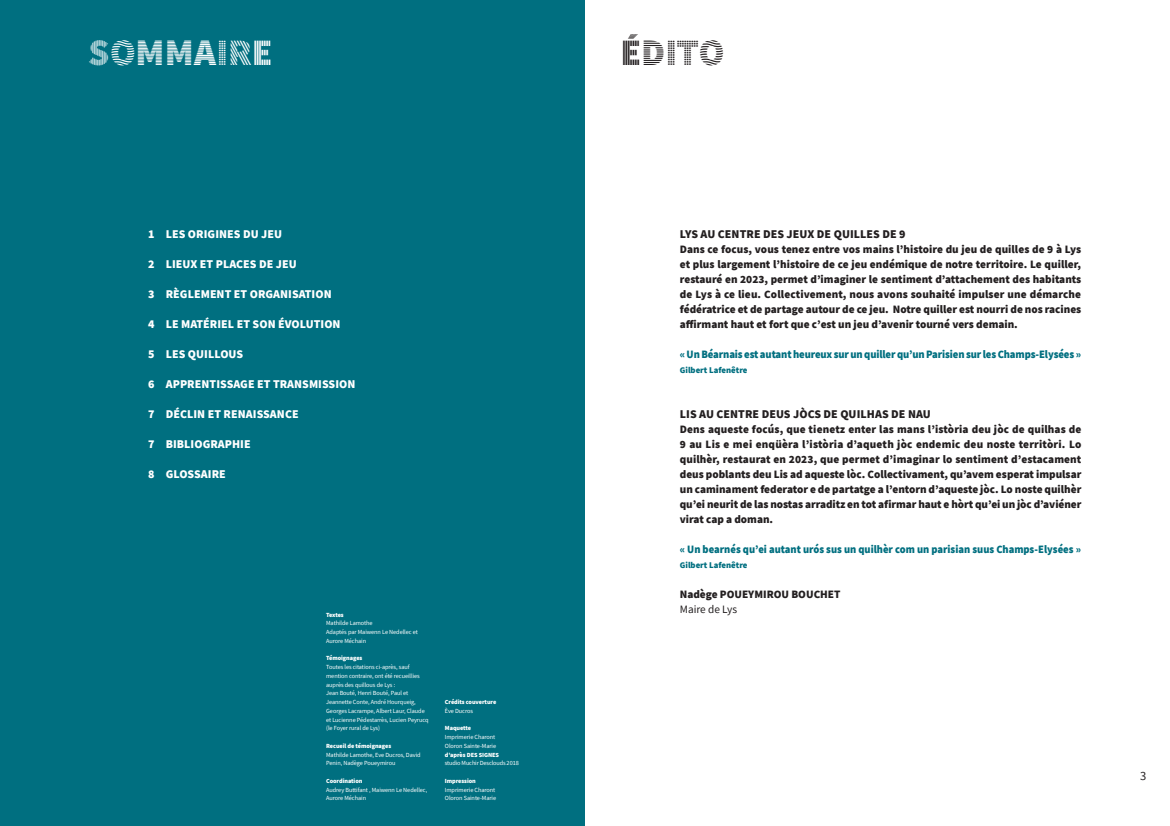
<style>
.page{position:relative;width:1170px;height:826px;background:#fff}
.page>*{position:absolute;margin:0;border:0;box-sizing:border-box;transform-origin:0 0}
.t1{font:900 37.5px "Source Sans Pro DISPLAYV2";color:#fff}
.t2{font:900 37.5px "Source Sans Pro DISPLAYV2";color:#231f20}
.t3{font:12.5px "Source Sans Pro";color:#231f20}
.t4{font:900 11.88px "Source Sans Pro";letter-spacing:.005em;color:#fff}
.t5{font:900 11.88px "Source Sans Pro";letter-spacing:.005em;color:#231f20}
.t6{font:900 11.25px/15px "Source Sans Pro";color:#231f20;text-align:justify}
.t7{font:900 11.25px "Source Sans Pro";letter-spacing:-.01em;color:#006f80;scale:.95 1}
.t8{font:900 11.25px "Source Sans Pro";letter-spacing:-.01em;color:#006f80;scale:.94 1}
.t9{font:11.25px "Source Sans Pro";color:#231f20}
.t10{font:900 8.75px "Source Sans Pro";color:#006f80}
.t11{font:6.25px/8.8px "Source Sans Pro";letter-spacing:-.01em;color:#fff}
.t12{font:900 6.25px "Source Sans Pro";letter-spacing:-.01em;color:#fff}
</style>
<div class="page">
<div style="left:0;top:0;width:585px;height:826px;background:#006f80"></div>
<h1 class="t1" style="left:89px;top:34px;width:186px">SOMMAIRE</h1>
<p class="t4" style="left:148px;top:226px;width:136px">1 LES ORIGINES DU JEU</p>
<p class="t4" style="left:148px;top:256px;width:150px">2 LIEUX ET PLACES DE JEU</p>
<p class="t4" style="left:148px;top:286px;width:185px">3 RÈGLEMENT ET ORGANISATION</p>
<p class="t4" style="left:148px;top:316px;width:194px">4 LE MATÉRIEL ET SON ÉVOLUTION</p>
<p class="t4" style="left:148px;top:346px;width:97px">5 LES QUILLOUS</p>
<p class="t4" style="left:148px;top:376px;width:209px">6 APPRENTISSAGE ET TRANSMISSION</p>
<p class="t4" style="left:148px;top:406px;width:152px">7 DÉCLIN ET RENAISSANCE</p>
<p class="t4" style="left:148px;top:436px;width:104px">7 BIBLIOGRAPHIE</p>
<p class="t4" style="left:148px;top:466px;width:79px">8 GLOSSAIRE</p>
<p class="t12" style="left:326px;top:610px;width:19px">Textes</p>
<p class="t11" style="left:326px;top:619px;width:93px">Mathilde Lamothe<br>Adaptés par Maiwenn Le Nedellec et<br>Aurore Méchain</p>
<p class="t12" style="left:326px;top:654px;width:38px">Témoignages</p>
<p class="t11" style="left:326px;top:662px;width:104px">Toutes les citations ci-après, sauf mention contraire, ont été recueillies auprès des quillous de Lys :<br>Jean Bouté, Henri Bouté, Paul et Jeannette Conte, André Hourqueig, Georges Lacrampe, Albert Laur, Claude et Lucienne Pédestarrès, Lucien Peyrucq (le Foyer rural de Lys)</p>
<p class="t12" style="left:326px;top:741px;width:66px">Recueil de témoignages</p>
<p class="t11" style="left:326px;top:750px;width:96px">Mathilde Lamothe, Eve Ducros, David<br>Penin, Nadège Poueymirou</p>
<p class="t12" style="left:326px;top:776px;width:38px">Coordination</p>
<p class="t11" style="left:326px;top:785px;width:103px">Audrey Buttifant , Maiwenn Le Nedellec,<br>Aurore Méchain</p>
<p class="t12" style="left:445px;top:697px;width:53px">Crédits couverture</p>
<p class="t11" style="left:445px;top:706px;width:30px">Ève Ducros</p>
<p class="t12" style="left:445px;top:724px;width:28px">Maquette</p>
<p class="t11" style="left:445px;top:732px;width:53px">Imprimerie Charont<br>Oloron Sainte-Marie</p>
<p class="t12" style="left:445px;top:750px;width:56px">d’après DES SIGNES</p>
<p class="t11" style="left:445px;top:759px;width:75px">studio Muchir Desclouds 2018</p>
<p class="t12" style="left:445px;top:776px;width:32px">Impression</p>
<p class="t11" style="left:445px;top:785px;width:53px">Imprimerie Charont<br>Oloron Sainte-Marie</p>
<h1 class="t2" style="left:620px;top:34px;width:105px">ÉDITO</h1>
<p class="t5" style="left:679px;top:226px;width:227px">LYS AU CENTRE DES JEUX DE QUILLES DE 9</p>
<p class="t6" style="left:679px;top:242px;width:403px">Dans ce focus, vous tenez entre vos mains l’histoire du jeu de quilles de 9 à Lys et plus largement l’histoire de ce jeu endémique de notre territoire. Le quiller, restauré en 2023, permet d’imaginer le sentiment d’attachement des habitants de Lys à ce lieu. Collectivement, nous avons souhaité impulser une démarche fédératrice et de partage autour de ce jeu. Notre quiller est nourri de nos racines affirmant haut et fort que c’est un jeu d’avenir tourné vers demain.</p>
<p class="t7" style="left:679px;top:346px;width:424px">«Un Béarnais est autant heureux sur un quiller qu’un Parisien sur les Champs-Elysées »</p>
<p class="t10" style="left:679px;top:364px;width:69px">Gilbert Lafenêtre</p>
<p class="t5" style="left:679px;top:406px;width:252px">LIS AU CENTRE DEUS JÒCS DE QUILHAS DE NAU</p>
<p class="t6" style="left:679px;top:422px;width:403px">Dens aqueste focús, que tienetz enter las mans l’istòria deu jòc de quilhas de 9 au Lis e mei enqüèra l’istòria d’aqueth jòc endemic deu noste territòri. Lo quilhèr, restaurat en 2023, que permet d’imaginar lo sentiment d’estacament deus poblants deu Lis ad aqueste lòc. Collectivament, qu’avem esperat impulsar un caminament federator e de partatge a l’entorn d’aqueste jòc. Lo noste quilhèr qu’ei neurit de las nostas arraditz en tot afirmar haut e hòrt qu’ei un jòc d’aviéner virat cap a doman.</p>
<p class="t8" style="left:679px;top:541px;width:428px">« Un bearnés qu’ei autant urós sus un quilhèr com un parisian suus Champs-Elysées »</p>
<p class="t10" style="left:679px;top:559px;width:69px">Gilbert Lafenêtre</p>
<p class="t6" style="left:679px;top:587px;width:162px">Nadège POUEYMIROU BOUCHET</p>
<p class="t9" style="left:679px;top:602px;width:59px">Maire de Lys</p>
<p class="t3" style="left:1140px;top:767px;width:8px">3</p>
</div>
